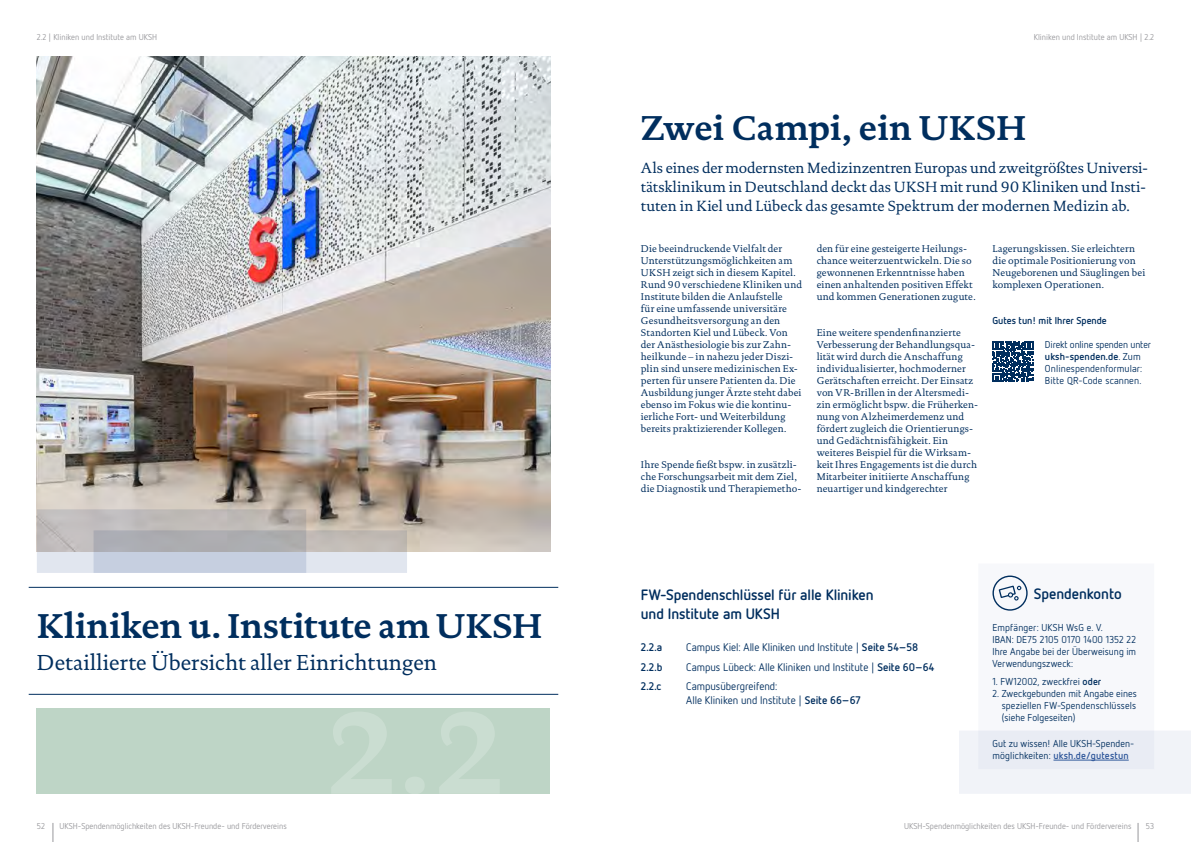
<style>
.page{position:relative;width:1191px;height:842px;background:#fff}
.page>*{position:absolute;margin:0;border:0;box-sizing:border-box;transform-origin:0 0}
.t1{font:700 35px "DTL Documenta TOT";letter-spacing:-.005em;color:#002e5e}
.t2{font:22px "DTL Documenta TOT";color:#002e5e}
.t3{font:15px/19px "DTL Documenta TOT";letter-spacing:.005em;color:#002e5e}
.t4{font:700 15px/19px "Netto OT";letter-spacing:-.005em;color:#002e5e}
.t5{font:11px/14px "Netto OT";letter-spacing:-.005em;color:#002e5e}
.t6{font:700 11px "Netto OT";color:#002e5e}
.t7{font:10px/12px "DTL Documenta TOT";letter-spacing:.015em;color:#002e5e}
.t8{font:10px/12px "Netto OT";letter-spacing:.01em;color:#002e5e}
.t9{font:700 10px "Netto OT";color:#002e5e}
.t10{font:8.5px "Netto OT";color:#98989c}
.s1{font-weight:700}
.s2{font-weight:700;color:#30589b}
</style>
<div class="page">
<svg style="left:53px;top:823px;width:1px;height:19px"></svg>
<svg style="left:1137px;top:823px;width:1px;height:19px"></svg>
<div style="left:37px;top:709px;width:513px;height:85px;background:#bed5c6"></div>
<img style="left:37px;top:57px;width:513px;height:495px">
<hr style="left:29px;top:694px;width:529px;height:1px;background:#002e5e">
<hr style="left:29px;top:587px;width:529px;height:1px;background:#002e5e">
<svg style="left:37px;top:509px;width:370px;height:64px;background:#c1c0c3"></svg>
<svg style="left:992px;top:341px;width:41px;height:41px"></svg>
<svg style="left:959px;top:576px;width:232px;height:218px"></svg>
<div style="left:992px;top:575px;width:35px;height:36px;border:1px solid #002e5e;border-radius:50%"></div>
<p class="t10" style="left:37px;top:32px;width:122px">2.2 | Kliniken und Institute am UKSH</p>
<p class="t10" style="left:1033px;top:32px;width:122px">Kliniken und Institute am UKSH | 2.2</p>
<h1 class="t1" style="left:37px;top:604px;width:507px">Kliniken u. Institute am UKSH</h1>
<h2 class="t2" style="left:37px;top:650px;width:402px">Detaillierte Übersicht aller Einrichtungen</h2>
<h1 class="t1" style="left:641px;top:106px;width:387px">Zwei Campi, ein UKSH</h1>
<h3 class="t3" style="left:641px;top:159px;width:509px">Als eines der modernsten Medizinzentren Europas und zweitgrößtes Universi&shy;tätsklinikum in Deutschland deckt das UKSH mit rund 90 Kliniken und Insti&shy;tuten in Kiel und Lübeck das gesamte Spektrum der modernen Medizin ab.</h3>
<p class="t7" style="left:641px;top:243px;width:163px">Die beeindruckende Vielfalt der Unterstützungsmöglichkeiten am UKSH zeigt sich in diesem Kapitel.<br>Rund 90 verschiedene Kliniken und Institute bilden die Anlaufstelle<br>für eine umfassende universitäre Gesundheitsversorgung an den Standorten Kiel und Lübeck. Von der Anästhesiologie bis zur Zahn&shy;heilkunde – in nahezu jeder Diszi&shy;plin sind unsere medizinischen Ex&shy;perten für unsere Patienten da. Die Ausbildung junger Ärzte steht dabei ebenso im Fokus wie die kontinu&shy;ierliche Fort- und Weiterbildung bereits praktizierender Kollegen.</p>
<p class="t7" style="left:641px;top:459px;width:162px">Ihre Spende fießt bspw. in zusätzli&shy;che Forschungsarbeit mit dem Ziel, die Diagnostik und Therapiemetho-</p>
<p class="t7" style="left:816px;top:243px;width:160px">den für eine gesteigerte Heilungs&shy;chance weiterzuentwickeln. Die so gewonnenen Erkenntnisse haben einen anhaltenden positiven Effekt und kommen Generationen zugute.</p>
<p class="t7" style="left:816px;top:327px;width:163px">Eine weitere spendenfinanzierte Verbesserung der Behandlungsqua&shy;lität wird durch die Anschaffung individualisierter, hochmoderner Gerätschaften erreicht. Der Einsatz von VR-Brillen in der Altersmedi&shy;zin ermöglicht bspw. die Früherken&shy;nung von Alzheimerdemenz und fördert zugleich die Orientierungs&shy;und Gedächtnisfähigkeit. Ein weiteres Beispiel für die Wirksam&shy;keit Ihres Engagements ist die durch Mitarbeiter initiierte Anschaffung neuartiger und kindgerechter</p>
<p class="t7" style="left:992px;top:243px;width:154px">Lagerungskissen. Sie erleichtern die optimale Positionierung von<br>Neugeborenen und Säuglingen bei komplexen Operationen.</p>
<p class="t9" style="left:992px;top:314px;width:116px">Gutes tun! mit Ihrer Spende</p>
<p class="t8" style="left:1045px;top:338px;width:108px">Direkt online spenden unter <span class="s1">uksh-spenden.de</span>. Zum<br>Onlinespendenformular:<br>Bitte QR-Code scannen.</p>
<h3 class="t4" style="left:641px;top:585px;width:234px">FW-Spendenschlüssel für alle Kliniken und Institute am UKSH</h3>
<p class="t6" style="left:641px;top:640px;width:23px">2.2.a</p>
<p class="t5" style="left:686px;top:640px;width:234px">Campus Kiel: Alle Kliniken und Institute | <span class="s1">Seite 54–58</span></p>
<p class="t6" style="left:641px;top:660px;width:23px">2.2.b</p>
<p class="t5" style="left:686px;top:659px;width:249px">Campus Lübeck: Alle Kliniken und Institute | <span class="s1">Seite 60–64</span></p>
<p class="t6" style="left:641px;top:679px;width:22px">2.2.c</p>
<p class="t5" style="left:686px;top:679px;width:176px">Campusübergreifend:<br>Alle Kliniken und Institute | <span class="s1">Seite 66–67</span></p>
<h3 class="t4" style="left:1034px;top:583px;width:89px">Spendenkonto</h3>
<p class="t8" style="left:992px;top:621px;width:145px">Empfänger: UKSH WsG e. V.<br>IBAN: DE75 2105 0170 1400 1352 22<br>Ihre Angabe bei der Überweisung im<br>Verwendungszweck:</p>
<p class="t8" style="left:992px;top:675px;width:110px">1. FW12002, zweckfrei <span class="s1">oder</span></p>
<p class="t8" style="left:1001px;top:687px;width:137px;text-align:justify;text-indent:-9px">2. Zweckgebunden mit Angabe eines speziellen FW-Spendenschlüssels (siehe Folgeseiten)</p>
<p class="t8" style="left:992px;top:737px;width:143px">Gut zu wissen! Alle UKSH-Spenden&shy;möglichkeiten: <span class="s2">uksh.de/gutestun</span></p>
<p class="t10" style="left:37px;top:821px;width:10px">52</p>
<p class="t10" style="left:60px;top:821px;width:229px">UKSH-Spendenmöglichkeiten des UKSH-Freunde- und Fördervereins</p>
<p class="t10" style="left:904px;top:821px;width:229px">UKSH-Spendenmöglichkeiten des UKSH-Freunde- und Fördervereins</p>
<p class="t10" style="left:1145px;top:821px;width:10px">53</p>
</div>
